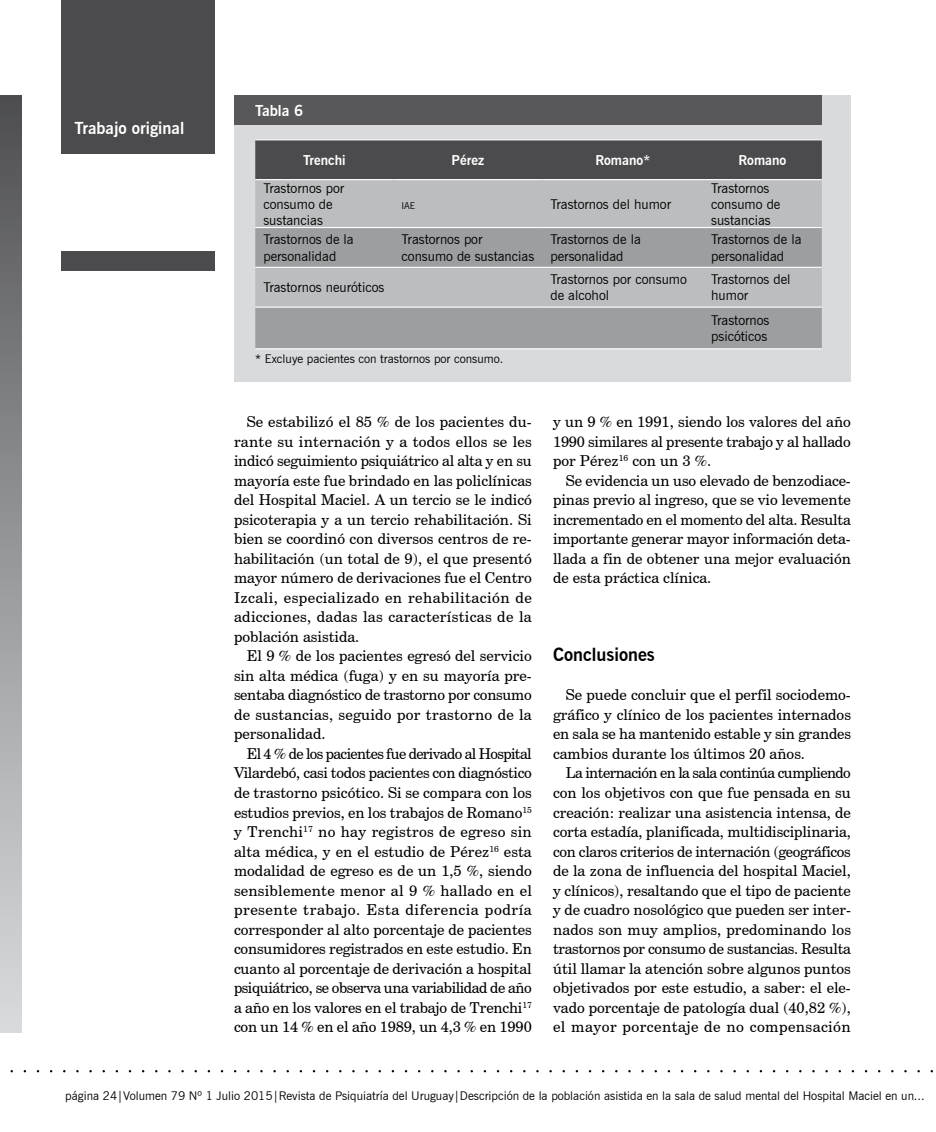
<style>
.page{position:relative;width:936px;height:1132px;background:#fff}
.page>*{position:absolute;margin:0;border:0;box-sizing:border-box;transform-origin:0 0}
.t1{font:700 18px "News Gothic BT";color:#000}
.t2{font:700 16.5px "News Gothic BT";color:#fff}
.t3{font:15px/19.5px "Century Schoolbook BT";color:#000;text-align:justify}
.t4{font:700 15px "News Gothic BT";color:#fff}
.t5{font:13.5px/16.2px "News Gothic BT";color:#000}
.t6{font:700 13.5px "News Gothic BT";color:#fff}
.t7{font:12px "News Gothic BT";color:#000}
.t8{font:9.45px "News Gothic BT";color:#000}
</style>
<div class="page">
<div style="left:62px;top:0;width:153px;height:154px;background:#4b4b4d"></div>
<div style="left:62px;top:251px;width:153px;height:20px;background:#4b4b4d"></div>
<div style="left:0;top:95px;width:21px;height:936px;background:linear-gradient(to bottom,#505053,#dcddde)"></div>
<div style="left:234px;top:95px;width:616px;height:287px;background:#d9dadb"></div>
<div style="left:234px;top:95px;width:587px;height:30px;background:#58585a"></div>
<div style="left:255px;top:140px;width:566px;height:39px;background:#4b4b4d"></div>
<div style="left:255px;top:180px;width:566px;height:47px;background:#bbbdbe"></div>
<svg style="left:255px;top:228px;width:566px;height:120px;background:#a6a8a9"></svg>
<hr style="left:255px;top:139px;width:138px;height:1px;background:#fff">
<hr style="left:393px;top:139px;width:149px;height:1px;background:#fff">
<hr style="left:542px;top:139px;width:161px;height:1px;background:#fff">
<hr style="left:703px;top:139px;width:118px;height:1px;background:#fff">
<hr style="left:255px;top:179px;width:138px;height:1px;background:#fff">
<hr style="left:393px;top:179px;width:149px;height:1px;background:#fff">
<hr style="left:542px;top:179px;width:161px;height:1px;background:#fff">
<hr style="left:703px;top:179px;width:118px;height:1px;background:#fff">
<hr style="left:255px;top:227px;width:138px;height:1px;background:#fff">
<hr style="left:393px;top:227px;width:149px;height:1px;background:#fff">
<hr style="left:542px;top:227px;width:161px;height:1px;background:#fff">
<hr style="left:703px;top:227px;width:118px;height:1px;background:#fff">
<hr style="left:255px;top:267px;width:138px;height:1px;background:#fff">
<hr style="left:393px;top:267px;width:149px;height:1px;background:#fff">
<hr style="left:542px;top:267px;width:161px;height:1px;background:#fff">
<hr style="left:703px;top:267px;width:118px;height:1px;background:#fff">
<hr style="left:255px;top:306px;width:138px;height:1px;background:#fff">
<hr style="left:393px;top:306px;width:149px;height:1px;background:#fff">
<hr style="left:542px;top:306px;width:161px;height:1px;background:#fff">
<hr style="left:703px;top:306px;width:118px;height:1px;background:#fff">
<hr style="left:255px;top:348px;width:138px;height:1px;background:#fff">
<hr style="left:393px;top:348px;width:149px;height:1px;background:#fff">
<hr style="left:542px;top:348px;width:161px;height:1px;background:#fff">
<hr style="left:703px;top:348px;width:118px;height:1px;background:#fff">
<p class="t2" style="left:74px;top:118px;width:111px">Trabajo original</p>
<p class="t4" style="left:255px;top:101px;width:49px">Tabla 6</p>
<p class="t6" style="left:303px;top:152px;width:44px">Trenchi</p>
<p class="t6" style="left:451px;top:152px;width:34px">Pérez</p>
<p class="t6" style="left:595px;top:152px;width:56px">Romano*</p>
<p class="t6" style="left:738px;top:152px;width:49px">Romano</p>
<p class="t5" style="left:263px;top:179px;width:82px">Trastornos por consumo de sustancias</p>
<p class="t5" style="left:711px;top:179px;width:71px">Trastornos consumo de sustancias</p>
<p class="t8" style="left:401px;top:199px;width:15px">iae</p>
<p class="t5" style="left:550px;top:196px;width:122px">Trastornos del humor</p>
<p class="t5" style="left:263px;top:231px;width:92px">Trastornos de la personalidad</p>
<p class="t5" style="left:401px;top:231px;width:134px">Trastornos por consumo de sustancias</p>
<p class="t5" style="left:550px;top:231px;width:92px">Trastornos de la personalidad</p>
<p class="t5" style="left:711px;top:231px;width:92px">Trastornos de la personalidad</p>
<p class="t5" style="left:263px;top:279px;width:122px">Trastornos neuróticos</p>
<p class="t5" style="left:550px;top:271px;width:138px">Trastornos por consumo de alcohol</p>
<p class="t5" style="left:711px;top:271px;width:81px">Trastornos del humor</p>
<p class="t5" style="left:711px;top:312px;width:60px">Trastornos psicóticos</p>
<p class="t7" style="left:255px;top:351px;width:249px">* Excluye pacientes con trastornos por consumo.</p>
<p class="t3" style="left:234px;top:412px;width:299px;text-indent:13px">Se estabilizó el 85 % de los pacientes du&shy;rante su internación y a todos ellos se les indicó seguimiento psiquiátrico al alta y en su mayoría este fue brindado en las policlínicas del Hospital Maciel. A un tercio se le indicó psicoterapia y a un tercio rehabilitación. Si bien se coordinó con diversos centros de re&shy;habilitación (un total de 9), el que presentó mayor número de derivaciones fue el Centro Izcali, especializado en rehabilitación de adicciones, dadas las características de la población asistida.</p>
<p class="t3" style="left:234px;top:646px;width:299px;text-indent:13px">El 9 % de los pacientes egresó del servicio sin alta médica (fuga) y en su mayoría pre&shy;sentaba diagnóstico de trastorno por consumo de sustancias, seguido por trastorno de la personalidad.</p>
<p class="t3" style="left:234px;top:743px;width:299px;text-indent:13px">El 4 % de los pacientes fue derivado al Hospital Vilardebó, casi todos pacientes con diagnóstico de trastorno psicótico. Si se compara con los estudios previos, en los trabajos de Romano<sup>15 </sup>y Trenchi<sup>17</sup> no hay registros de egreso sin alta médica, y en el estudio de Pérez<sup>16</sup> esta modalidad de egreso es de un 1,5 %, siendo sensiblemente menor al 9 % hallado en el presente trabajo. Esta diferencia podría corresponder al alto porcentaje de pacientes consumidores registrados en este estudio. En cuanto al porcentaje de derivación a hospital psiquiátrico, se observa una variabilidad de año a año en los valores en el trabajo de Trenchi<sup>17 </sup>con un 14 % en el año 1989, un 4,3 % en 1990</p>
<p class="t3" style="left:553px;top:412px;width:299px">y un 9 % en 1991, siendo los valores del año 1990 similares al presente trabajo y al hallado por Pérez<sup>16</sup> con un 3 %.</p>
<p class="t3" style="left:553px;top:470px;width:299px;text-indent:13px">Se evidencia un uso elevado de benzodiace&shy;pinas previo al ingreso, que se vio levemente incrementado en el momento del alta. Resulta importante generar mayor información deta&shy;llada a fin de obtener una mejor evaluación de esta práctica clínica.</p>
<p class="t1" style="left:553px;top:643px;width:103px">Conclusiones</p>
<p class="t3" style="left:553px;top:685px;width:299px;text-indent:13px">Se puede concluir que el perfil sociodemo&shy;gráfico y clínico de los pacientes internados en sala se ha mantenido estable y sin grandes cambios durante los últimos 20 años.</p>
<p class="t3" style="left:553px;top:763px;width:299px;text-indent:13px">La internación en la sala continúa cumpliendo con los objetivos con que fue pensada en su creación: realizar una asistencia intensa, de corta estadía, planificada, multidisciplinaria, con claros criterios de internación (geográficos de la zona de influencia del hospital Maciel, y clínicos), resaltando que el tipo de paciente y de cuadro nosológico que pueden ser inter&shy;nados son muy amplios, predominando los trastornos por consumo de sustancias. Resulta útil llamar la atención sobre algunos puntos objetivados por este estudio, a saber: el ele&shy;vado porcentaje de patología dual (40,82 %), el mayor porcentaje de no compensación</p>
<p class="t7" style="left:65px;top:1087px;width:860px">página 24|Volumen 79 Nº 1 Julio 2015|Revista de Psiquiatría del Uruguay|Descripción de la población asistida en la sala de salud mental del Hospital Maciel en un...</p>
</div>
